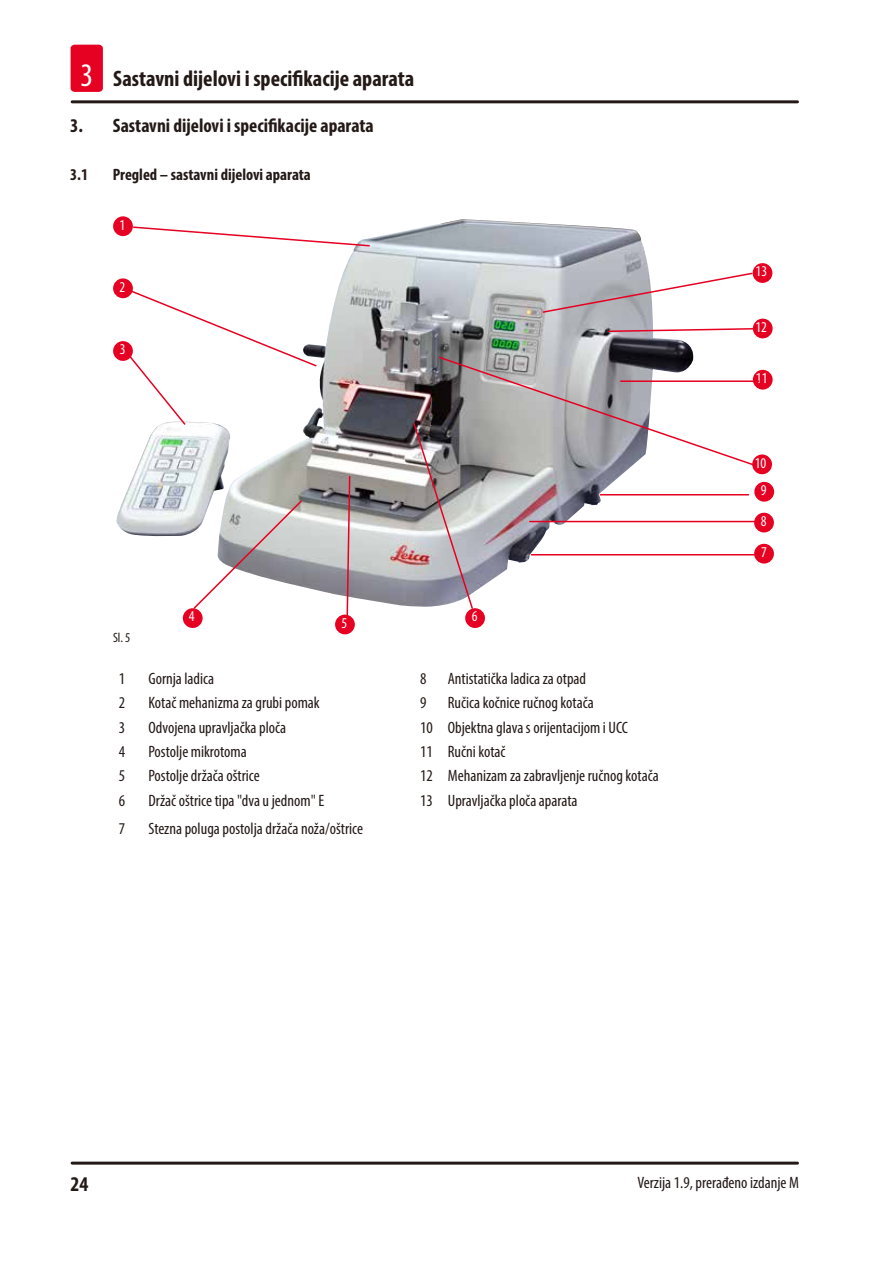
<style>
.page{position:relative;width:893px;height:1263px;background:#fff}
.page>*{position:absolute;margin:0;border:0;box-sizing:border-box;transform-origin:0 0}
.t1{font:700 condensed 22.5px "Myriad Pro";color:#231916}
.t2{font:700 condensed 21px "Myriad Pro";color:#231916}
.t3{font:700 condensed 19.5px "Myriad Pro";color:#231916}
.Table_text{font:condensed 16.5px "Myriad Pro";color:#231916}
.t4{font:700 condensed 16.5px "Myriad Pro";color:#231916}
.t5{font:condensed 15px "Myriad Pro";color:#fff}
.t6{font:condensed 13.5px "Myriad Pro";color:#231916}
.s1{font-weight:400;font-size:33px;color:#fff}
</style>
<div class="page">
<hr style="left:72px;top:1161px;width:725px;height:3px;background:#231916">
<hr style="left:72px;top:100px;width:725px;height:3px;background:#231916">
<div style="left:71px;top:45px;width:32px;height:47px;background:#e60021;border-radius:4px"></div>
<img style="left:116px;top:219px;width:578px;height:388px">
<div style="left:113px;top:216px;width:20px;height:20px;background:#e60021;border-radius:50%"></div>
<div style="left:754px;top:482px;width:20px;height:20px;background:#e60021;border-radius:50%"></div>
<div style="left:335px;top:615px;width:20px;height:19px;background:#e60021;border-radius:50%"></div>
<div style="left:753px;top:263px;width:19px;height:20px;background:#e60021;border-radius:50%"></div>
<div style="left:113px;top:341px;width:20px;height:20px;background:#e60021;border-radius:50%"></div>
<div style="left:753px;top:370px;width:20px;height:20px;background:#e60021;border-radius:50%"></div>
<div style="left:754px;top:544px;width:20px;height:19px;background:#e60021;border-radius:50%"></div>
<div style="left:113px;top:278px;width:20px;height:20px;background:#e60021;border-radius:50%"></div>
<div style="left:752px;top:454px;width:20px;height:20px;background:#e60021;border-radius:50%"></div>
<div style="left:465px;top:608px;width:20px;height:20px;background:#e60021;border-radius:50%"></div>
<div style="left:183px;top:608px;width:20px;height:20px;background:#e60021;border-radius:50%"></div>
<div style="left:753px;top:319px;width:20px;height:19px;background:#e60021;border-radius:50%"></div>
<div style="left:754px;top:513px;width:20px;height:19px;background:#e60021;border-radius:50%"></div>
<svg style="left:127px;top:289px;width:191px;height:137px"></svg>
<svg style="left:607px;top:327px;width:147px;height:6px"></svg>
<svg style="left:132px;top:226px;width:239px;height:21px"></svg>
<svg style="left:192px;top:499px;width:111px;height:111px"></svg>
<svg style="left:542px;top:272px;width:212px;height:42px"></svg>
<svg style="left:412px;top:355px;width:343px;height:255px"></svg>
<hr style="left:621px;top:380px;width:138px;height:2px;background:#e60021">
<svg style="left:346px;top:475px;width:5px;height:142px"></svg>
<h1 class="t1" style="left:80px;top:65px;width:335px"><span class="s1">3</span> Sastavni dijelovi i specifikacije aparata</h1>
<p class="t3" style="left:70px;top:113px;width:305px">3. Sastavni dijelovi i specifikacije aparata</p>
<p class="t4" style="left:70px;top:164px;width:19px">3.1</p>
<p class="t4" style="left:113px;top:164px;width:200px">Pregled – sastavni dijelovi aparata</p>
<p class="t5" style="left:120px;top:215px;width:7px">1</p>
<p class="t5" style="left:120px;top:278px;width:7px">2</p>
<p class="t5" style="left:120px;top:340px;width:7px">3</p>
<p class="t6" style="left:113px;top:629px;width:19px">Sl. 5</p>
<p class="t5" style="left:189px;top:607px;width:7px">4</p>
<p class="t5" style="left:472px;top:607px;width:7px">6</p>
<p class="t5" style="left:342px;top:614px;width:7px">5</p>
<p class="Table_text" style="left:119px;top:668px;width:8px">1</p>
<p class="Table_text" style="left:148px;top:668px;width:67px">Gornja ladica</p>
<p class="Table_text" style="left:420px;top:668px;width:8px">8</p>
<p class="Table_text" style="left:448px;top:668px;width:140px">Antistatička ladica za otpad</p>
<p class="Table_text" style="left:119px;top:693px;width:8px">2</p>
<p class="Table_text" style="left:148px;top:693px;width:173px">Kotač mehanizma za grubi pomak</p>
<p class="Table_text" style="left:420px;top:693px;width:8px">9</p>
<p class="Table_text" style="left:448px;top:693px;width:147px">Ručica kočnice ručnog kotača</p>
<p class="Table_text" style="left:119px;top:717px;width:8px">3</p>
<p class="Table_text" style="left:148px;top:717px;width:139px">Odvojena upravljačka ploča</p>
<p class="Table_text" style="left:420px;top:717px;width:14px">10</p>
<p class="Table_text" style="left:448px;top:717px;width:182px">Objektna glava s orijentacijom i UCC</p>
<p class="Table_text" style="left:119px;top:742px;width:8px">4</p>
<p class="Table_text" style="left:148px;top:742px;width:100px">Postolje mikrotoma</p>
<p class="Table_text" style="left:420px;top:742px;width:14px">11</p>
<p class="Table_text" style="left:448px;top:742px;width:59px">Ručni kotač</p>
<p class="Table_text" style="left:119px;top:766px;width:8px">5</p>
<p class="Table_text" style="left:148px;top:766px;width:113px">Postolje držača oštrice</p>
<p class="Table_text" style="left:420px;top:766px;width:14px">12</p>
<p class="Table_text" style="left:448px;top:766px;width:212px">Mehanizam za zabravljenje ručnog kotača</p>
<p class="Table_text" style="left:119px;top:790px;width:8px">6</p>
<p class="Table_text" style="left:148px;top:790px;width:177px">Držač oštrice tipa "dva u jednom" E</p>
<p class="Table_text" style="left:420px;top:790px;width:14px">13</p>
<p class="Table_text" style="left:448px;top:790px;width:131px">Upravljačka ploča aparata</p>
<p class="Table_text" style="left:119px;top:818px;width:8px">7</p>
<p class="Table_text" style="left:148px;top:818px;width:216px">Stezna poluga postolja držača noža/oštrice</p>
<p class="t5" style="left:756px;top:262px;width:13px">13</p>
<p class="t5" style="left:755px;top:318px;width:13px">12</p>
<p class="t5" style="left:756px;top:369px;width:13px">11</p>
<p class="t5" style="left:755px;top:454px;width:13px">10</p>
<p class="t5" style="left:761px;top:481px;width:7px">9</p>
<p class="t5" style="left:761px;top:512px;width:7px">8</p>
<p class="t5" style="left:761px;top:543px;width:7px">7</p>
<p class="t2" style="left:71px;top:1171px;width:19px">24</p>
<p class="Table_text" style="left:637px;top:1172px;width:163px">Verzija 1.9, prerađeno izdanje M</p>
</div>
